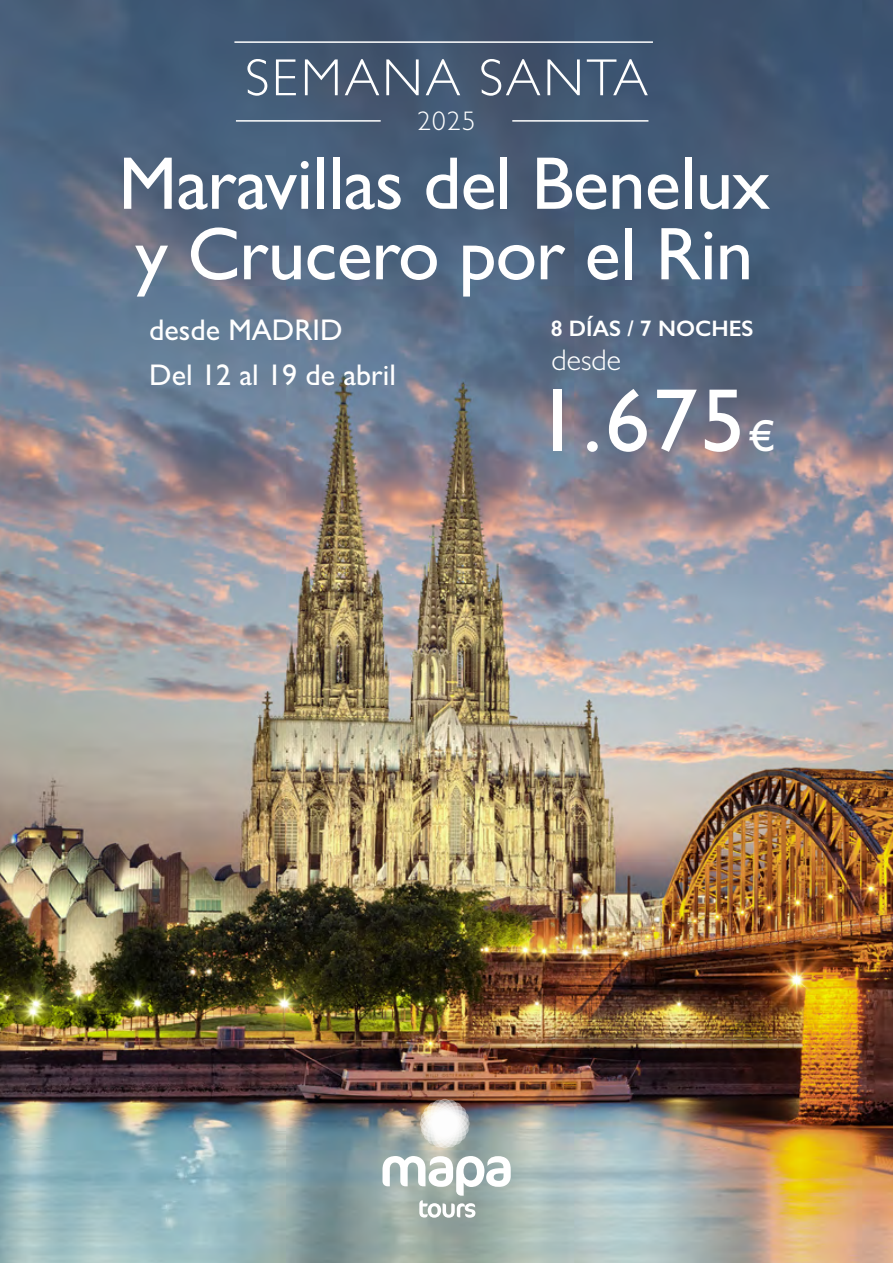
<style>
.page{position:relative;width:893px;height:1263px;background:#fff}
.page>*{position:absolute;margin:0;border:0;box-sizing:border-box;transform-origin:0 0}
.t1{font:500 90px "Gill Sans";color:#fff}
.t2{font:500 75px/70.5px "Gill Sans";letter-spacing:-.01em;color:#fff}
.t3{font:300 52.5px "Gill Sans";letter-spacing:.05em;color:#fff}
.t4{font:500 30px/44.5px "Gill Sans";color:#fff}
.t5{font:300 30px "Gill Sans";color:#fff}
.t6{font:300 27px "Gill Sans";color:#fff}
.t7{font:600 22.5px "Gill Sans";color:#fff}
.s1{font-size:45px}
</style>
<div class="page">
<img style="left:0;top:0;width:893px;height:1263px">
<svg style="left:421px;top:1100px;width:48px;height:47px"></svg>
<svg style="left:382px;top:1156px;width:129px;height:62px"></svg>
<hr style="left:236px;top:120px;width:145px;height:2px;background:#fff">
<hr style="left:512px;top:120px;width:136px;height:2px;background:#fff">
<hr style="left:234px;top:41px;width:419px;height:2px;background:#fff">
<p class="t3" style="left:245px;top:46px;width:405px">SEMANA SANTA</p>
<p class="t6" style="left:417px;top:104px;width:60px">2025</p>
<p class="t2" style="left:119px;top:147px;width:653px">Maravillas del Benelux y Crucero por el Rin</p>
<p class="t4" style="left:149px;top:307px;width:248px">desde MADRID<br>Del 12 al 19 de abril</p>
<p class="t1" style="left:535px;top:367px;width:242px">1.675<span class="s1">€</span></p>
<p class="t7" style="left:551px;top:315px;width:204px">8 DÍAS / 7 NOCHES</p>
<p class="t5" style="left:552px;top:342px;width:71px">desde</p>
</div>
